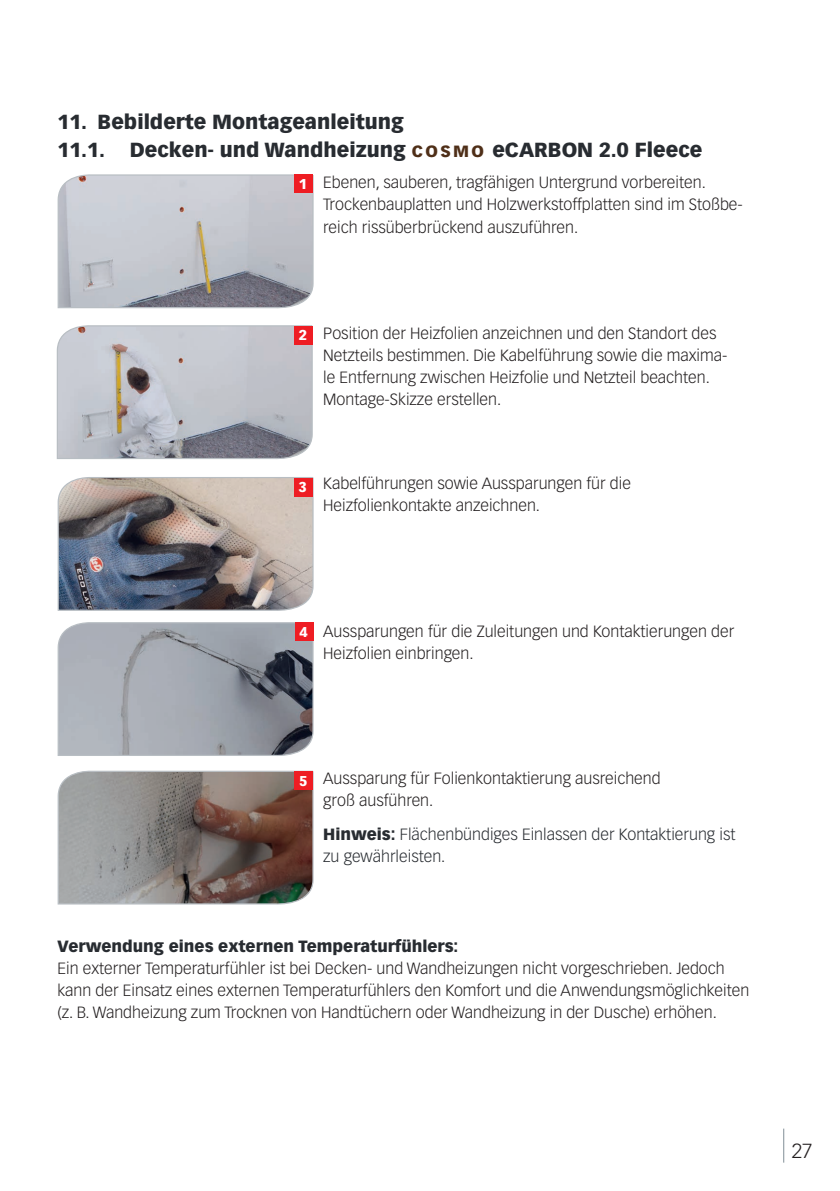
<style>
.page{position:relative;width:840px;height:1191px;background:#fff}
.page>*{position:absolute;margin:0;border:0;box-sizing:border-box;transform-origin:0 0}
.t1{font:900 20px/27.6px "Vectora LH";color:#282c31}
.t2{font:300 20px "Vectora LH";color:#231f20}
.t3{font:300 16px/22px "Vectora LH";color:#231f20}
.t4{font:300 16px/22px "Vectora LH";color:#282c31}
.t5{font:900 16px "Vectora LH";color:#282c31}
.t6{font:900 14px "Vectora LH";color:#fff}
.s1{font-size:16px;color:#4f2f18}
.s2{font-weight:900}
</style>
<div class="page">
<hr style="left:782px;top:1128px;width:1px;height:34px;background:#828f96">
<svg style="left:57px;top:174px;width:257px;height:135px"></svg>
<div style="left:294px;top:175px;width:18px;height:18px;background:#ee1d23"></div>
<svg style="left:56px;top:325px;width:257px;height:135px"></svg>
<div style="left:294px;top:326px;width:18px;height:18px;background:#ee1d23"></div>
<img style="left:57px;top:477px;width:257px;height:134px">
<div style="left:294px;top:478px;width:18px;height:18px;background:#ee1d23"></div>
<svg style="left:57px;top:622px;width:257px;height:134px"></svg>
<div style="left:295px;top:622px;width:18px;height:19px;background:#ee1d23"></div>
<svg style="left:57px;top:770px;width:257px;height:135px"></svg>
<div style="left:295px;top:771px;width:18px;height:18px;background:#ee1d23"></div>
<p class="t1" style="left:58px;top:108px;width:646px">11. Bebilderte Montageanleitung<br>11.1. Decken- und Wandheizung <span class="s1">COSMO</span> eCARBON 2.0 Fleece</p>
<p class="t3" style="left:323px;top:172px;width:421px">Ebenen, sauberen, tragfähigen Untergrund vorbereiten.<br>Trockenbauplatten und Holzwerkstoffplatten sind im Stoßbe&shy;reich rissüberbrückend auszuführen.</p>
<p class="t6" style="left:299px;top:175px;width:10px">1</p>
<p class="t6" style="left:299px;top:326px;width:10px">2</p>
<p class="t3" style="left:323px;top:322px;width:405px">Position der Heizfolien anzeichnen und den Standort des Netzteils bestimmen. Die Kabelführung sowie die maxima&shy;le Entfernung zwischen Heizfolie und Netzteil beachten.<br>Montage-Skizze erstellen.</p>
<p class="t6" style="left:298px;top:478px;width:10px">3</p>
<p class="t3" style="left:323px;top:472px;width:309px">Kabelführungen sowie Aussparungen für die<br>Heizfolienkontakte anzeichnen.</p>
<p class="t6" style="left:299px;top:623px;width:10px">4</p>
<p class="t3" style="left:323px;top:620px;width:412px">Aussparungen für die Zuleitungen und Kontaktierungen der<br>Heizfolien einbringen.</p>
<p class="t6" style="left:299px;top:772px;width:10px">5</p>
<p class="t3" style="left:323px;top:768px;width:339px">Aussparung für Folienkontaktierung ausreichend groß ausführen.</p>
<p class="t4" style="left:323px;top:823px;width:413px"><span class="s2">Hinweis:</span> Flächenbündiges Einlassen der Kontaktierung ist zu gewährleisten.</p>
<p class="t5" style="left:58px;top:936px;width:402px">Verwendung eines externen Temperaturfühlers:</p>
<p class="t3" style="left:58px;top:957px;width:692px">Ein externer Temperaturfühler ist bei Decken- und Wandheizungen nicht vorgeschrieben. Jedoch kann der Einsatz eines externen Temperaturfühlers den Komfort und die Anwendungsmöglichkeiten (z. B. Wandheizung zum Trocknen von Handtüchern oder Wandheizung in der Dusche) erhöhen.</p>
<p class="t2" style="left:791px;top:1139px;width:22px">27</p>
</div>
